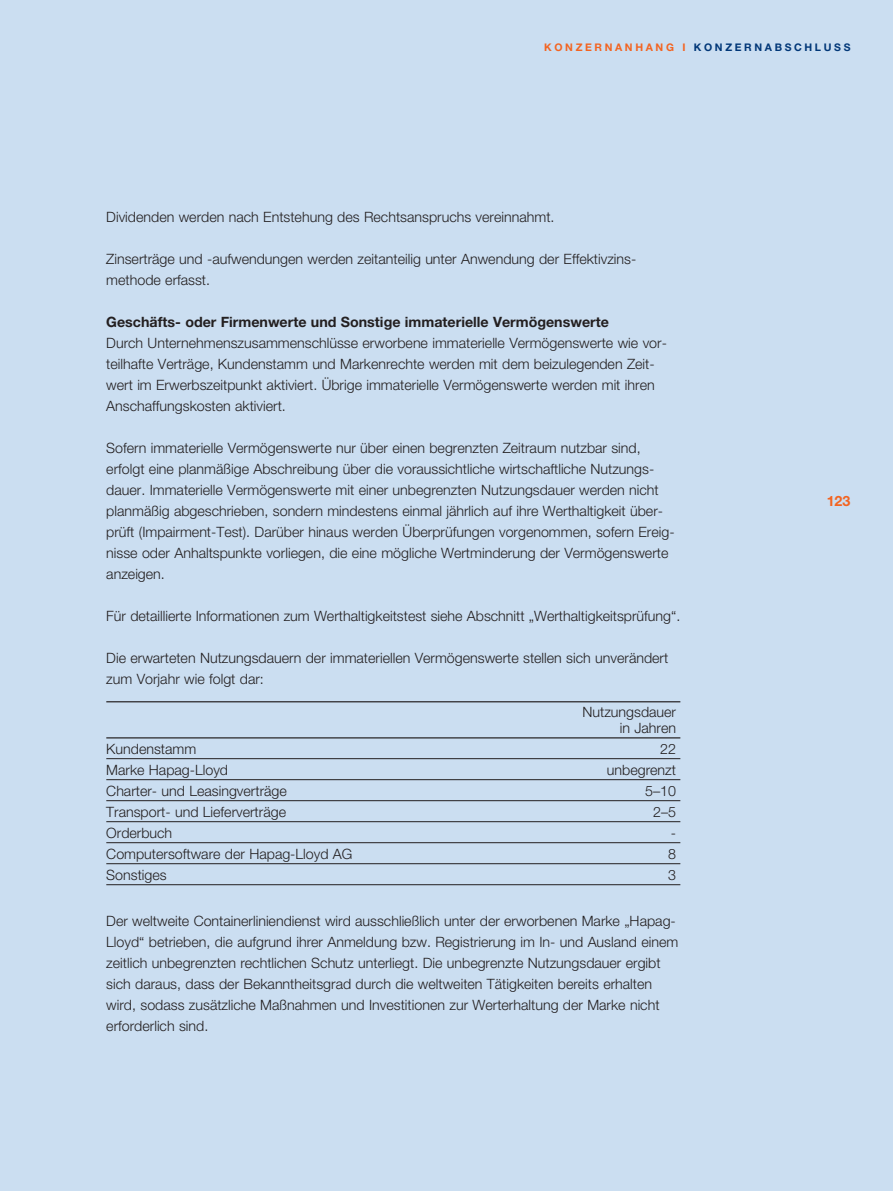
<style>
.page{position:relative;width:893px;height:1191px;background:#cbdef1}
.page>*{position:absolute;margin:0;border:0;box-sizing:border-box;transform-origin:0 0}
.t1{font:300 14.25px/21px "Helvetica Neue LT";color:#231f20}
.t2{font:700 14.25px "Helvetica Neue LT";color:#231f20}
.t3{font:700 14.25px "Helvetica Neue LT";color:#f36421}
.t4{font:700 10.5px "Helvetica Neue LT";letter-spacing:.25em;color:#f36421}
.t5{font:700 10.5px "Helvetica Neue LT";color:#013778}
.s1{color:#013778}
</style>
<div class="page">
<hr style="left:106px;top:701px;width:574px;height:1px;background:#231f20">
<hr style="left:106px;top:737px;width:574px;height:1px;background:#231f20">
<hr style="left:106px;top:758px;width:574px;height:1px;background:#231f20">
<hr style="left:106px;top:779px;width:574px;height:1px;background:#231f20">
<hr style="left:106px;top:800px;width:574px;height:1px;background:#231f20">
<hr style="left:106px;top:821px;width:574px;height:1px;background:#231f20">
<hr style="left:106px;top:842px;width:574px;height:1px;background:#231f20">
<hr style="left:106px;top:863px;width:574px;height:1px;background:#231f20">
<hr style="left:106px;top:884px;width:574px;height:1px;background:#231f20">
<p class="t4" style="left:544px;top:40px;width:251px">k onze rnanh ang I <span class="s1">k onze rnabschl</span></p>
<p class="t5" style="left:824px;top:40px;width:20px">uss</p>
<p class="t1" style="left:106px;top:206px;width:450px">Dividenden werden nach Entstehung des Rechtsanspruchs vereinnahmt.</p>
<p class="t1" style="left:106px;top:248px;width:530px">Zinserträge und -aufwendungen werden zeitanteilig unter Anwendung der Effektivzins&shy;methode erfasst.</p>
<p class="t2" style="left:106px;top:313px;width:504px">Geschäfts- oder Firmenwerte und Sonstige immaterielle Vermögenswerte</p>
<p class="t1" style="left:106px;top:332px;width:562px">Durch Unternehmenszusammenschlüsse erworbene immaterielle Vermögenswerte wie vor&shy;teilhafte Verträge, Kundenstamm und Markenrechte werden mit dem beizulegenden Zeit&shy;wert im Erwerbszeitpunkt aktiviert. Übrige immaterielle Vermögenswerte werden mit ihren Anschaffungskosten aktiviert.</p>
<p class="t1" style="left:106px;top:437px;width:568px">Sofern immaterielle Vermögenswerte nur über einen begrenzten Zeitraum nutzbar sind, erfolgt eine planmäßige Abschreibung über die voraussichtliche wirtschaftliche Nutzungs&shy;dauer. Immaterielle Vermögenswerte mit einer unbegrenzten Nutzungsdauer werden nicht planmäßig abgeschrieben, sondern mindestens einmal jährlich auf ihre Werthaltigkeit über&shy;prüft (Impairment-Test). Darüber hinaus werden Überprüfungen vorgenommen, sofern Ereig&shy;nisse oder Anhaltspunkte vorliegen, die eine mögliche Wertminderung der Vermögenswerte anzeigen.</p>
<p class="t1" style="left:106px;top:605px;width:576px">Für detaillierte Informationen zum Werthaltigkeitstest siehe Abschnitt „Werthaltigkeitsprüfung“.</p>
<p class="t1" style="left:106px;top:647px;width:563px">Die erwarteten Nutzungsdauern der immateriellen Vermögenswerte stellen sich unverändert zum Vorjahr wie folgt dar:</p>
<p class="t1" style="left:582px;top:704px;width:95px;line-height:15.8px;text-align:right">Nutzungsdauer in Jahren</p>
<p class="t1" style="left:106px;top:738px;width:91px">Kundenstamm</p>
<p class="t1" style="left:660px;top:738px;width:17px">22</p>
<p class="t1" style="left:106px;top:759px;width:123px">Marke Hapag-Lloyd</p>
<p class="t1" style="left:607px;top:759px;width:71px">unbegrenzt</p>
<p class="t1" style="left:106px;top:780px;width:182px">Charter- und Leasingverträge</p>
<p class="t1" style="left:645px;top:780px;width:32px">5–10</p>
<p class="t1" style="left:106px;top:801px;width:181px">Transport- und Lieferverträge</p>
<p class="t1" style="left:653px;top:801px;width:24px">2–5</p>
<p class="t1" style="left:106px;top:822px;width:67px">Orderbuch</p>
<p class="t1" style="left:671px;top:822px;width:7px">-</p>
<p class="t1" style="left:106px;top:843px;width:248px">Computersoftware der Hapag-Lloyd AG</p>
<p class="t1" style="left:668px;top:843px;width:9px">8</p>
<p class="t1" style="left:106px;top:864px;width:62px">Sonstiges</p>
<p class="t1" style="left:668px;top:864px;width:9px">3</p>
<p class="t1" style="left:106px;top:910px;width:573px">Der weltweite Containerliniendienst wird ausschließlich unter der erworbenen Marke „Hapag-Lloyd“ betrieben, die aufgrund ihrer Anmeldung bzw. Registrierung im In- und Ausland einem zeitlich unbegrenzten rechtlichen Schutz unterliegt. Die unbegrenzte Nutzungsdauer ergibt sich daraus, dass der Bekanntheitsgrad durch die weltweiten Tätigkeiten bereits erhalten wird, sodass zusätzliche Maßnahmen und Investitionen zur Werterhaltung der Marke nicht erforderlich sind.</p>
<p class="t3" style="left:827px;top:492px;width:25px">123</p>
</div>
